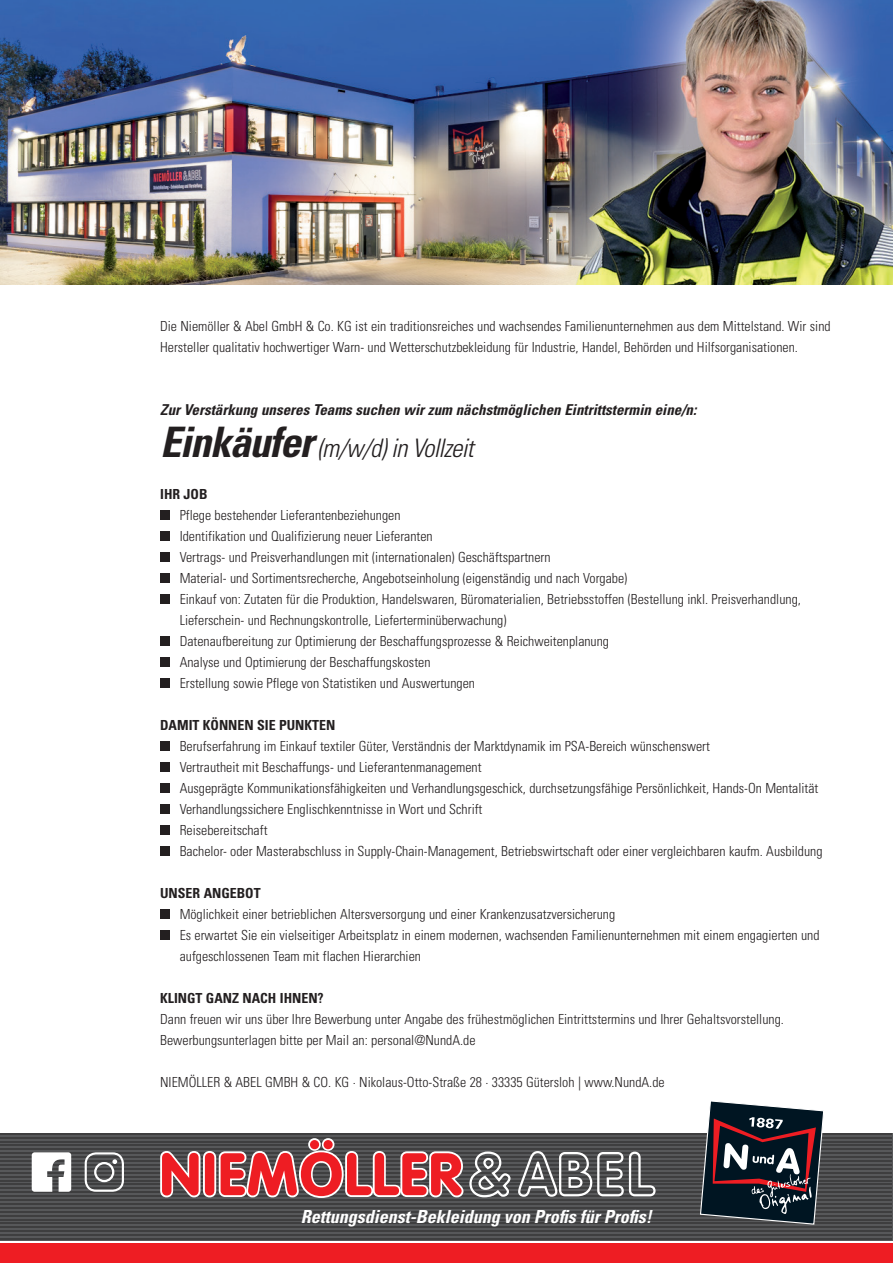
<style>
.page{position:relative;width:893px;height:1263px;background:#fff}
.page>*{position:absolute;margin:0;border:0;box-sizing:border-box;transform-origin:0 0}
.t1{font:italic 300 condensed 25.5px "Univers LT Std";letter-spacing:-.03em;color:#231f20}
.t2{font:italic 700 condensed 18px "Univers LT Std";color:#fff}
.t3{font:italic 700 condensed 15px "Univers LT Std";color:#231f20}
.t4{font:300 condensed 13.8px/21px "Univers LT Std";color:#231f20}
.t5{font:700 condensed 13.8px "Univers LT Std";color:#231f20}
.s1{font-weight:700;font-size:42px}
</style>
<div class="page">
<div style="left:160px;top:510px;width:10px;height:10px;background:#231f20"></div>
<div style="left:160px;top:531px;width:10px;height:10px;background:#231f20"></div>
<div style="left:160px;top:552px;width:10px;height:10px;background:#231f20"></div>
<div style="left:160px;top:573px;width:10px;height:10px;background:#231f20"></div>
<div style="left:160px;top:594px;width:10px;height:10px;background:#231f20"></div>
<div style="left:160px;top:636px;width:10px;height:10px;background:#231f20"></div>
<div style="left:160px;top:657px;width:10px;height:10px;background:#231f20"></div>
<div style="left:160px;top:678px;width:10px;height:10px;background:#231f20"></div>
<div style="left:160px;top:741px;width:10px;height:10px;background:#231f20"></div>
<div style="left:160px;top:762px;width:10px;height:10px;background:#231f20"></div>
<div style="left:160px;top:783px;width:10px;height:10px;background:#231f20"></div>
<div style="left:160px;top:804px;width:10px;height:10px;background:#231f20"></div>
<div style="left:160px;top:825px;width:10px;height:10px;background:#231f20"></div>
<div style="left:160px;top:846px;width:10px;height:10px;background:#231f20"></div>
<div style="left:160px;top:909px;width:10px;height:10px;background:#231f20"></div>
<div style="left:160px;top:930px;width:10px;height:10px;background:#231f20"></div>
<svg style="left:0;top:1133px;width:893px;height:107px;background:#515253"></svg>
<hr style="left:0;top:1133px;width:892px;height:1px;background:#3e3e3f">
<hr style="left:0;top:1137px;width:892px;height:1px;background:#3e3e3f">
<hr style="left:0;top:1141px;width:892px;height:1px;background:#3e3e3f">
<hr style="left:0;top:1145px;width:892px;height:1px;background:#3e3e3f">
<hr style="left:0;top:1148px;width:892px;height:2px;background:#3e3e3f">
<hr style="left:0;top:1152px;width:892px;height:2px;background:#3e3e3f">
<hr style="left:0;top:1156px;width:892px;height:2px;background:#3e3e3f">
<hr style="left:0;top:1160px;width:892px;height:2px;background:#3e3e3f">
<hr style="left:0;top:1164px;width:892px;height:2px;background:#3e3e3f">
<hr style="left:0;top:1168px;width:892px;height:1px;background:#3e3e3f">
<hr style="left:0;top:1172px;width:892px;height:1px;background:#3e3e3f">
<hr style="left:0;top:1176px;width:892px;height:1px;background:#3e3e3f">
<hr style="left:0;top:1180px;width:892px;height:1px;background:#3e3e3f">
<hr style="left:0;top:1184px;width:892px;height:1px;background:#3e3e3f">
<hr style="left:0;top:1187px;width:892px;height:2px;background:#3e3e3f">
<hr style="left:0;top:1191px;width:892px;height:2px;background:#3e3e3f">
<hr style="left:0;top:1195px;width:892px;height:2px;background:#3e3e3f">
<hr style="left:0;top:1199px;width:892px;height:2px;background:#3e3e3f">
<hr style="left:0;top:1203px;width:892px;height:2px;background:#3e3e3f">
<hr style="left:0;top:1207px;width:892px;height:1px;background:#3e3e3f">
<hr style="left:0;top:1211px;width:892px;height:1px;background:#3e3e3f">
<hr style="left:0;top:1215px;width:892px;height:1px;background:#3e3e3f">
<hr style="left:0;top:1219px;width:892px;height:1px;background:#3e3e3f">
<hr style="left:0;top:1223px;width:892px;height:1px;background:#3e3e3f">
<hr style="left:0;top:1227px;width:892px;height:1px;background:#3e3e3f">
<hr style="left:0;top:1230px;width:892px;height:2px;background:#3e3e3f">
<hr style="left:0;top:1234px;width:892px;height:2px;background:#3e3e3f">
<hr style="left:0;top:1238px;width:892px;height:2px;background:#3e3e3f">
<div style="left:0;top:1243px;width:893px;height:20px;background:#ee1d23"></div>
<div style="left:203px;top:1151px;width:13px;height:46px;border:3px solid #fff;border-radius:5px"></div>
<svg style="left:158px;top:1150px;width:44px;height:49px"></svg>
<div style="left:205px;top:1153px;width:9px;height:42px;background:#ee1d23;border-radius:5px"></div>
<svg style="left:217px;top:1136px;width:440px;height:63px"></svg>
<img style="left:0;top:0;width:893px;height:285px">
<svg style="left:32px;top:1152px;width:39px;height:40px"></svg>
<div style="left:85px;top:1152px;width:39px;height:40px;border:2px solid #fff;border-radius:10px"></div>
<div style="left:94px;top:1162px;width:20px;height:20px;border:2px solid #fff;border-radius:50%"></div>
<svg style="left:112px;top:1159px;width:5px;height:5px"></svg>
<svg style="left:699px;top:1101px;width:126px;height:124px;background:#43414b"></svg>
<p class="t4" style="left:160px;top:316px;width:672px">Die Niemöller &amp; Abel GmbH &amp; Co. KG ist ein traditionsreiches und wachsendes Familienunternehmen aus dem Mittelstand. Wir sind<br>Hersteller qualitativ hochwertiger Warn- und Wetterschutzbekleidung für Industrie, Handel, Behörden und Hilfsorganisationen.</p>
<p class="t3" style="left:160px;top:401px;width:538px">Zur Verstärkung unseres Teams suchen wir zum nächstmöglichen Eintrittstermin eine/n:</p>
<h1 class="t1" style="left:160px;top:433px;width:315px"><span class="s1">Einkäufer</span> (m/w/d) in Vollzeit</h1>
<p class="t5" style="left:160px;top:486px;width:49px">IHR JOB</p>
<p class="t4" style="left:180px;top:505px;width:623px">Pflege bestehender Lieferantenbeziehungen<br>Identifikation und Qualifizierung neuer Lieferanten<br>Vertrags- und Preisverhandlungen mit (internationalen) Geschäftspartnern<br>Material- und Sortimentsrecherche, Angebotseinholung (eigenständig und nach Vorgabe)<br>Einkauf von: Zutaten für die Produktion, Handelswaren, Büromaterialien, Betriebsstoffen (Bestellung inkl. Preisverhandlung, Lieferschein- und Rechnungskontrolle, Lieferterminüberwachung)<br>Datenaufbereitung zur Optimierung der Beschaffungsprozesse &amp; Reichweitenplanung<br>Analyse und Optimierung der Beschaffungskosten<br>Erstellung sowie Pflege von Statistiken und Auswertungen</p>
<p class="t5" style="left:160px;top:717px;width:177px">DAMIT KÖNNEN SIE PUNKTEN</p>
<p class="t4" style="left:180px;top:736px;width:644px">Berufserfahrung im Einkauf textiler Güter, Verständnis der Marktdynamik im PSA-Bereich wünschenswert<br>Vertrautheit mit Beschaffungs- und Lieferantenmanagement<br>Ausgeprägte Kommunikationsfähigkeiten und Verhandlungsgeschick, durchsetzungsfähige Persönlichkeit, Hands-On Mentalität Verhandlungssichere Englischkenntnisse in Wort und Schrift<br>Reisebereitschaft<br>Bachelor- oder Masterabschluss in Supply-Chain-Management, Betriebswirtschaft oder einer vergleichbaren kaufm. Ausbildung</p>
<p class="t5" style="left:160px;top:885px;width:102px">UNSER ANGEBOT</p>
<p class="t4" style="left:180px;top:904px;width:641px">Möglichkeit einer betrieblichen Altersversorgung und einer Krankenzusatzversicherung<br>Es erwartet Sie ein vielseitiger Arbeitsplatz in einem modernen, wachsenden Familienunternehmen mit einem engagierten und aufgeschlossenen Team mit flachen Hierarchien</p>
<p class="t5" style="left:160px;top:990px;width:165px">KLINGT GANZ NACH IHNEN?</p>
<p class="t4" style="left:160px;top:1009px;width:625px">Dann freuen wir uns über Ihre Bewerbung unter Angabe des frühestmöglichen Eintrittstermins und Ihrer Gehaltsvorstellung.<br>Bewerbungsunterlagen bitte per Mail an: personal@NundA.de</p>
<p class="t4" style="left:160px;top:1072px;width:506px">NIEMÖLLER &amp; ABEL GMBH &amp; CO. KG · Nikolaus-Otto-Straße 28 · 33335 Gütersloh | www.NundA.de</p>
<h2 class="t2" style="left:301px;top:1205px;width:352px">Rettungsdienst-Bekleidung von Profis für Profis!</h2>
</div>
